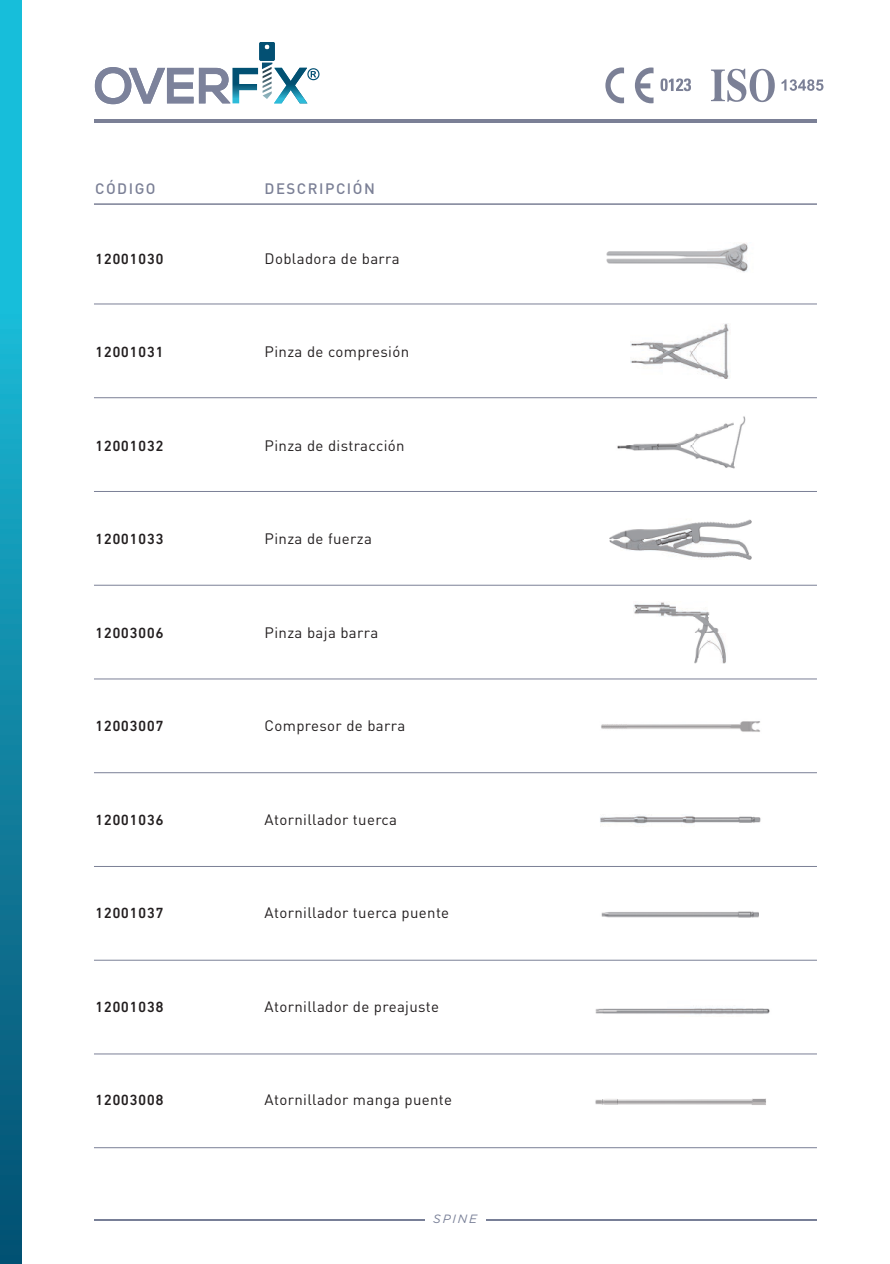
<style>
.page{position:relative;width:890px;height:1264px;background:#fff}
.page>*{position:absolute;margin:0;border:0;box-sizing:border-box;transform-origin:0 0}
.t1{font:15px "DIN";letter-spacing:.025em;color:#231f20}
.t2{font:500 15px "DIN Next LT Pro";letter-spacing:.025em;color:#231f20}
.t3{font:500 15px "DIN";letter-spacing:.1em;color:#7b8096}
.t4{font:italic 12px "Gotham";letter-spacing:.15em;color:#787f97}
</style>
<div class="page">
<hr style="left:94px;top:203px;width:723px;height:2px;background:#7b8096">
<hr style="left:94px;top:304px;width:723px;height:1px;background:#7b8096">
<hr style="left:94px;top:397px;width:723px;height:1px;background:#7b8096">
<hr style="left:94px;top:491px;width:723px;height:1px;background:#7b8096">
<hr style="left:94px;top:585px;width:723px;height:1px;background:#7b8096">
<hr style="left:94px;top:679px;width:723px;height:1px;background:#7b8096">
<hr style="left:94px;top:772px;width:723px;height:1px;background:#7b8096">
<hr style="left:94px;top:866px;width:723px;height:1px;background:#7b8096">
<hr style="left:94px;top:1054px;width:723px;height:1px;background:#7b8096">
<hr style="left:94px;top:960px;width:723px;height:1px;background:#7b8096">
<hr style="left:94px;top:1147px;width:723px;height:1px;background:#7b8096">
<img style="left:606px;top:243px;width:142px;height:29px">
<img style="left:630px;top:324px;width:99px;height:55px">
<img style="left:617px;top:416px;width:129px;height:53px">
<img style="left:609px;top:519px;width:143px;height:41px">
<img style="left:633px;top:602px;width:93px;height:62px">
<img style="left:601px;top:721px;width:159px;height:11px">
<img style="left:600px;top:816px;width:161px;height:8px">
<img style="left:601px;top:911px;width:158px;height:7px">
<img style="left:595px;top:1008px;width:175px;height:7px">
<img style="left:595px;top:1098px;width:171px;height:7px">
<hr style="left:94px;top:119px;width:723px;height:3px;background:#7b8096">
<svg style="left:711px;top:69px;width:64px;height:33px"></svg>
<svg style="left:781px;top:79px;width:42px;height:12px"></svg>
<svg style="left:605px;top:68px;width:48px;height:35px"></svg>
<svg style="left:660px;top:78px;width:31px;height:13px"></svg>
<svg style="left:95px;top:42px;width:224px;height:62px"></svg>
<hr style="left:486px;top:1219px;width:331px;height:1px;background:#787f97">
<hr style="left:94px;top:1219px;width:331px;height:1px;background:#787f97">
<svg style="left:0;top:0;width:21px;height:1264px;background:#1190ae"></svg>
<p class="t3" style="left:95px;top:179px;width:62px">CÓDIGO</p>
<p class="t3" style="left:265px;top:179px;width:112px">DESCRIPCIÓN</p>
<p class="t2" style="left:95px;top:250px;width:70px">12001030</p>
<p class="t1" style="left:265px;top:249px;width:137px">Dobladora de barra</p>
<p class="t2" style="left:95px;top:344px;width:70px">12001031</p>
<p class="t1" style="left:265px;top:343px;width:146px">Pinza de compresión</p>
<p class="t2" style="left:95px;top:437px;width:70px">12001032</p>
<p class="t1" style="left:265px;top:436px;width:142px">Pinza de distracción</p>
<p class="t2" style="left:95px;top:530px;width:70px">12001033</p>
<p class="t1" style="left:265px;top:529px;width:109px">Pinza de fuerza</p>
<p class="t2" style="left:95px;top:624px;width:70px">12003006</p>
<p class="t1" style="left:265px;top:623px;width:115px">Pinza baja barra</p>
<p class="t2" style="left:95px;top:717px;width:70px">12003007</p>
<p class="t1" style="left:265px;top:716px;width:142px">Compresor de barra</p>
<p class="t2" style="left:95px;top:811px;width:70px">12001036</p>
<p class="t1" style="left:265px;top:810px;width:134px">Atornillador tuerca</p>
<p class="t2" style="left:95px;top:904px;width:70px">12001037</p>
<p class="t1" style="left:265px;top:903px;width:186px">Atornillador tuerca puente</p>
<p class="t2" style="left:95px;top:998px;width:70px">12001038</p>
<p class="t1" style="left:265px;top:997px;width:176px">Atornillador de preajuste</p>
<p class="t2" style="left:95px;top:1091px;width:70px">12003008</p>
<p class="t1" style="left:265px;top:1090px;width:189px">Atornillador manga puente</p>
<p class="t4" style="left:433px;top:1211px;width:45px">SPINE</p>
</div>
